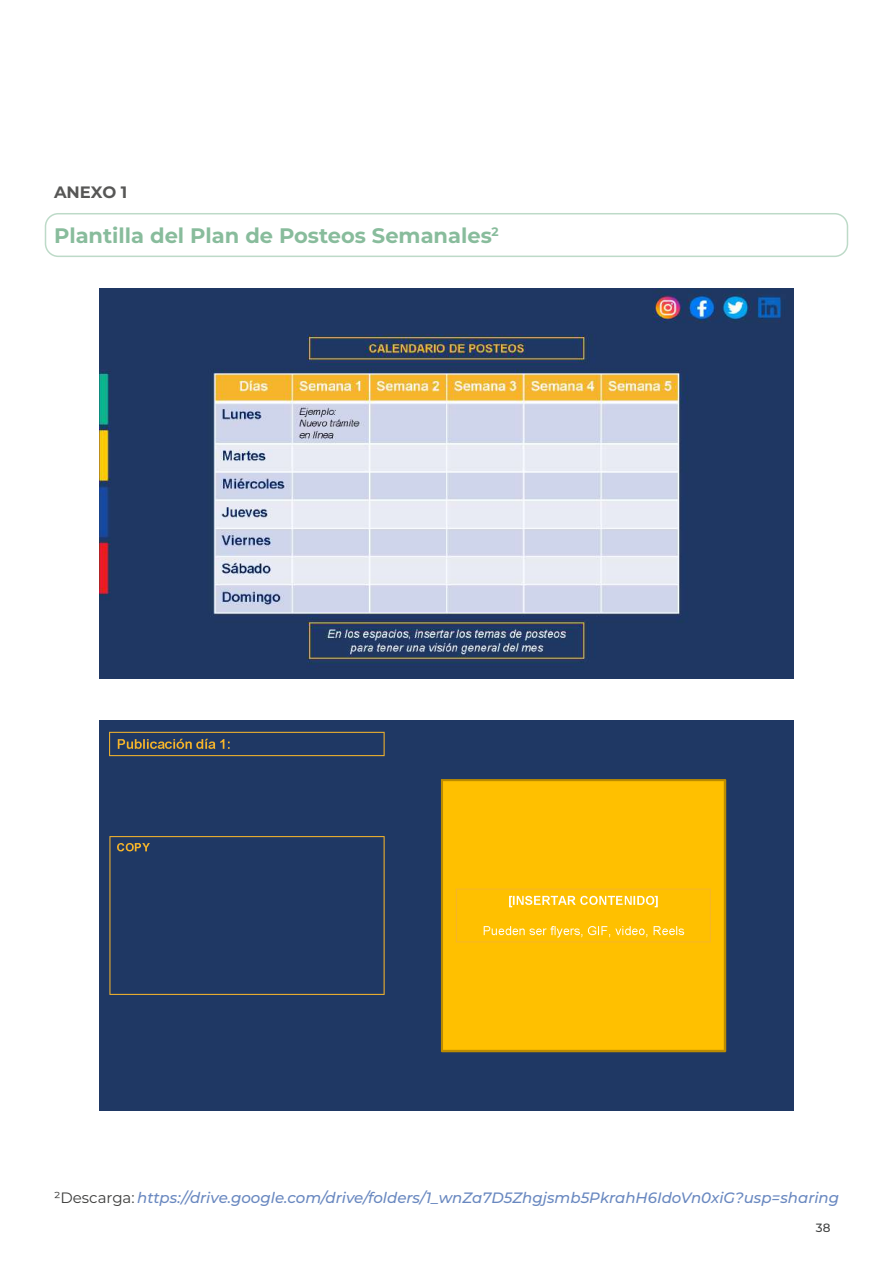
<style>
.page{position:relative;width:893px;height:1263px;background:#fff}
.page>*{position:absolute;margin:0;border:0;box-sizing:border-box;transform-origin:0 0}
.t1{font:700 21px "Montserrat";color:#88bc9c}
.t2{font:700 16.5px "Montserrat";letter-spacing:-.005em;color:#575756}
.t3{font:italic 500 15px "Montserrat";color:#6988c0}
.t4{font:500 12px "Montserrat";color:#424343}
.s1{font-weight:400;font-style:normal;color:#3c3c3b}
</style>
<div class="page">
<div style="left:45px;top:213px;width:803px;height:44px;border:2px solid #bddac8;border-radius:13px"></div>
<img style="left:100px;top:288px;width:693px;height:390px">
<img style="left:100px;top:720px;width:693px;height:390px">
<p class="t2" style="left:54px;top:180px;width:75px">ANEXO 1</p>
<h1 class="t1" style="left:54px;top:220px;width:446px">Plantilla del Plan de Posteos Semanales<sup>2</sup></h1>
<p class="t3" style="left:54px;top:1187px;width:787px"><span class="s1">²Descarga:</span> https://drive.google.com/drive/folders/1_wnZa7D5Zhgjsmb5PkrahH6IdoVn0xiG?usp=sharing</p>
<p class="t4" style="left:816px;top:1220px;width:16px">38</p>
</div>
